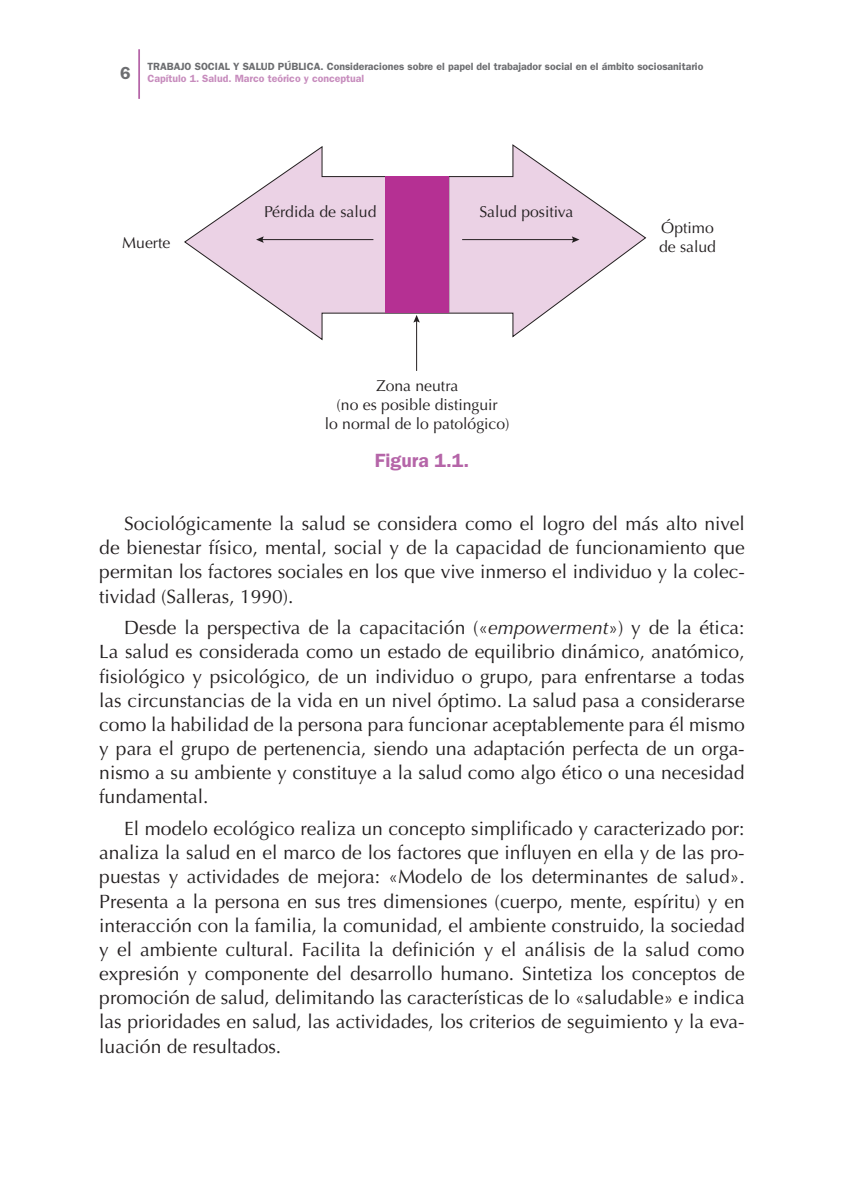
<style>
.page{position:relative;width:844px;height:1191px;background:#fff}
.page>*{position:absolute;margin:0;border:0;box-sizing:border-box;transform-origin:0 0}
.t1{font:19.25px/24.2px "Optima LT Std";color:#231f20;text-align:justify}
.t2{font:600 19.25px "ITC Franklin Gothic Std";color:#b565a8}
.t3{font:600 17.5px "ITC Franklin Gothic Std";color:#6c6d70}
.t4{font:15.75px/18.9px "Optima LT Std";color:#231f20;text-align:center}
.t5{font:600 10.5px "ITC Franklin Gothic Std";color:#6c6d70}
.t6{font:600 10.5px "ITC Franklin Gothic Std";color:#c78cbd}
.s1{font-style:italic}
</style>
<div class="page">
<hr style="left:138px;top:49px;width:2px;height:50px;background:#b565a8">
<svg style="left:184px;top:144px;width:462px;height:197px"></svg>
<hr style="left:448px;top:176px;width:1px;height:136px;background:#231f20">
<hr style="left:261px;top:239px;width:112px;height:1px;background:#231f20">
<svg style="left:256px;top:236px;width:8px;height:7px"></svg>
<hr style="left:462px;top:239px;width:112px;height:1px;background:#231f20">
<svg style="left:571px;top:236px;width:8px;height:7px"></svg>
<hr style="left:416px;top:320px;width:1px;height:51px;background:#231f20">
<svg style="left:413px;top:315px;width:7px;height:7px"></svg>
<div style="left:385px;top:176px;width:63px;height:137px;background:#b53093"></div>
<p class="t3" style="left:120px;top:63px;width:12px">6</p>
<p class="t5" style="left:147px;top:60px;width:557px">TRABAJO SOCIAL Y SALUD PÚBLICA. Consideraciones sobre el papel del trabajador social en el ámbito sociosanitario</p>
<p class="t6" style="left:147px;top:72px;width:218px">Capítulo 1. Salud. Marco teórico y conceptual</p>
<p class="t4" style="left:122px;top:233px;width:50px">Muerte</p>
<p class="t4" style="left:264px;top:203px;width:114px">Pérdida de salud</p>
<p class="t4" style="left:479px;top:203px;width:95px">Salud positiva</p>
<p class="t4" style="left:325px;top:376px;width:186px">Zona neutra<br>(no es posible distinguir<br>lo normal de lo patológico)</p>
<p class="t2" style="left:374px;top:449px;width:96px">Figura 1.1.</p>
<p class="t4" style="left:659px;top:219px;width:58px;text-align:left">Óptimo de salud</p>
<p class="t1" style="left:99px;top:512px;width:646px;text-indent:25px">Sociológicamente la salud se considera como el logro del más alto nivel de bienestar físico, mental, social y de la capacidad de funcionamiento que permitan los factores sociales en los que vive inmerso el individuo y la colec&shy;tividad (Salleras, 1990).</p>
<p class="t1" style="left:99px;top:616px;width:646px;text-indent:25px">Desde la perspectiva de la capacitación («<span class="s1">empowerment</span>») y de la ética:<br>La salud es considerada como un estado de equilibrio dinámico, anatómico, fisiológico y psicológico, de un individuo o grupo, para enfrentarse a todas las circunstancias de la vida en un nivel óptimo. La salud pasa a considerarse como la habilidad de la persona para funcionar aceptablemente para él mismo y para el grupo de pertenencia, siendo una adaptación perfecta de un orga&shy;nismo a su ambiente y constituye a la salud como algo ético o una necesidad fundamental.</p>
<p class="t1" style="left:99px;top:816px;width:646px;text-indent:25px">El modelo ecológico realiza un concepto simplificado y caracterizado por: analiza la salud en el marco de los factores que influyen en ella y de las pro&shy;puestas y actividades de mejora: «Modelo de los determinantes de salud».<br>Presenta a la persona en sus tres dimensiones (cuerpo, mente, espíritu) y en interacción con la familia, la comunidad, el ambiente construido, la sociedad y el ambiente cultural. Facilita la definición y el análisis de la salud como expresión y componente del desarrollo humano. Sintetiza los conceptos de promoción de salud, delimitando las características de lo «saludable» e indica las prioridades en salud, las actividades, los criterios de seguimiento y la eva&shy;luación de resultados.</p>
</div>
